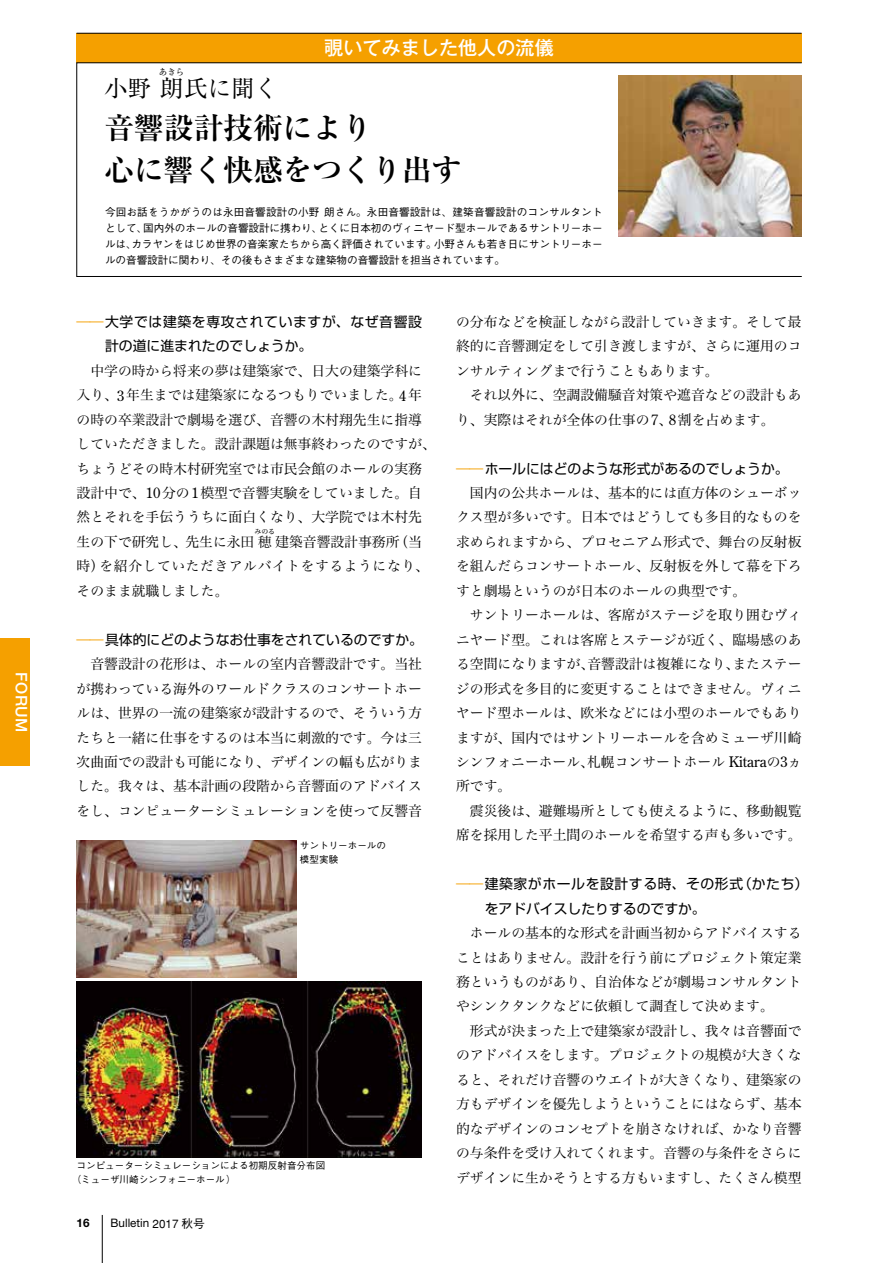
<style>
.page{position:relative;width:893px;height:1263px;background:#fff}
.page>*{position:absolute;margin:0;border:0;box-sizing:border-box;transform-origin:0 0}
.t1{font:700 29.7px/42.6px "Ryumin Pro";color:#000}
.t2{font:23.4px "Ryumin Pro";color:#000}
.t3{font:500 19.2px "Gothic MB101 Pro";color:#fff}
.t4{font:500 15.9px "Helvetica Neue";letter-spacing:.03em;color:#fff}
.t5{font:13.8px/24.5px "Hira Min Pro W3";color:#000}
.t6{font:13.8px/24.5px "Shin Go Pro";letter-spacing:.045em;color:#000}
.t7{font:13.8px "Shin Go Pro";color:#000}
.t8{font:13.8px/24.5px "Hira Min Pro W3";letter-spacing:.04em;color:#000}
.t9{font:11.7px "Helvetica Neue";color:#000}
.t10{font:700 11.7px "Helvetica Neue";color:#000}
.t11{font:500 10.65px/15.9px "Gothic BBB Pro";letter-spacing:-.01em;color:#000;text-align:justify}
.t12{font:500 9.6px/13.8px "Gothic BBB Pro";color:#000}
.t13{font:8.55px "Ryumin Pro";color:#000}
.t14{font:6.9px "Hira Min Pro W3";color:#000}
.s1{color:#f5a000}
.s2{font-family:"Century Old Style";font-size:14.55px}
.s3{font-family:"Gothic BBB";font-weight:500}
</style>
<div class="page">
<hr style="left:102px;top:1215px;width:1px;height:48px;background:#000">
<div style="left:0;top:638px;width:30px;height:127px;background:#f5a000"></div>
<div style="left:77px;top:33px;width:724px;height:30px;background:#f5a000"></div>
<div style="left:77px;top:63px;width:725px;height:214px;border:1px solid #000"></div>
<hr style="left:77px;top:33px;width:724px;height:1px;background:#000">
<img style="left:77px;top:982px;width:344px;height:176px">
<img style="left:619px;top:76px;width:183px;height:160px">
<img style="left:77px;top:840px;width:220px;height:137px">
<p class="t4" style="left:31px;top:672px;width:62px;rotate:90deg">FORUM</p>
<h3 class="t3" style="left:324px;top:32px;width:231px">覗いてみました他人の流儀</h3>
<p class="t13" style="left:159px;top:65px;width:27px">あきら</p>
<h1 class="t1" style="left:104px;top:104px;width:359px">音響設計技術により<br>心に響く快感をつくり出す</h1>
<p class="t11" style="left:105px;top:203px;width:499px">今回お話をうかがうのは永田音響設計の小野 朗さん。永田音響設計は、建築音響設計のコンサルタントとして、国内外のホールの音響設計に携わり、とくに日本初のヴィニヤード型ホールであるサントリーホールは、カラヤンをはじめ世界の音楽家たちから高く評価されています。小野さんも若き日にサントリーホールの音響設計に関わり、その後もさまざまな建築物の音響設計を担当されています。</p>
<h2 class="t2" style="left:104px;top:70px;width:175px">小野 朗氏に聞く</h2>
<p class="t6" style="left:105px;top:308px;width:318px;text-indent:-29px"><span class="s1">——</span>大学では建築を専攻されていますが、なぜ音響設計の道に進まれたのでしょうか。</p>
<p class="t5" style="left:77px;top:357px;width:361px">　中学の時から将来の夢は建築家で、日大の建築学科に入り、<span class="s2">3</span>年生までは建築家になるつもりでいました。<span class="s2">4</span>年の時の卒業設計で劇場を選び、音響の木村翔先生に指導していただきました。設計課題は無事終わったのですが、ちょうどその時木村研究室では市民会館のホールの実務設計中で、<span class="s2">10</span>分の<span class="s2">1</span>模型で音響実験をしていました。自然とそれを手伝ううちに面白くなり、大学院では木村先生の下で研究し、先生に永田穂建築音響設計事務所（当</p>
<p class="t14" style="left:254px;top:525px;width:22px">みのる</p>
<p class="t8" style="left:77px;top:553px;width:354px">時）を紹介していただきアルバイトをするようになり、そのまま就職しました。</p>
<p class="t7" style="left:77px;top:628px;width:348px"><span class="s1">——</span>具体的にどのようなお仕事をされているのですか。</p>
<p class="t5" style="left:77px;top:650px;width:347px;text-align:justify">　音響設計の花形は、ホールの室内音響設計です。当社が携わっている海外のワールドクラスのコンサートホールは、世界の一流の建築家が設計するので、そういう方たちと一緒に仕事をするのは本当に刺激的です。今は三次曲面での設計も可能になり、デザインの幅も広がりました。我々は、基本計画の段階から音響面のアドバイスをし、コンピューターシミュレーションを使って反響音</p>
<p class="t12" style="left:300px;top:837px;width:88px">サントリーホールの模型実験</p>
<p class="t12" style="left:72px;top:1158px;width:255px;text-indent:5px">コンピューターシミュレーションによる初期反射音分布図（ミューザ川崎シンフォニーホール）</p>
<p class="t10" style="left:77px;top:1216px;width:15px">16</p>
<p class="t9" style="left:111px;top:1216px;width:96px">Bulletin <span class="s3">2017 秋号</span></p>
<p class="t5" style="left:456px;top:308px;width:347px">の分布などを検証しながら設計していきます。そして最終的に音響測定をして引き渡しますが、さらに運用のコンサルティングまで行うこともあります。<br>　それ以外に、空調設備騒音対策や遮音などの設計もあり、実際はそれが全体の仕事の<span class="s2">7</span>、<span class="s2">8</span>割を占めます。</p>
<p class="t7" style="left:456px;top:457px;width:334px"><span class="s1">——</span>ホールにはどのような形式があるのでしょうか。</p>
<p class="t5" style="left:456px;top:479px;width:347px">　国内の公共ホールは、基本的には直方体のシューボックス型が多いです。日本ではどうしても多目的なものを求められますから、プロセニアム形式で、舞台の反射板を組んだらコンサートホール、反射板を外して幕を下ろすと劇場というのが日本のホールの典型です。<br>　サントリーホールは、客席がステージを取り囲むヴィニヤード型。これは客席とステージが近く、臨場感のある空間になりますが、音響設計は複雑になり、またステージの形式を多目的に変更することはできません。ヴィニヤード型ホールは、欧米などには小型のホールでもありますが、国内ではサントリーホールを含めミューザ川崎シンフォニーホール、札幌コンサートホール <span class="s2">Kitara</span>の<span class="s2">3</span>ヵ所です。<br>　震災後は、避難場所としても使えるように、移動観覧席を採用した平土間のホールを希望する声も多いです。</p>
<p class="t6" style="left:485px;top:870px;width:325px;text-indent:-29px"><span class="s1">——</span>建築家がホールを設計する時、その形式（かたち）をアドバイスしたりするのですか。</p>
<p class="t5" style="left:456px;top:919px;width:347px">　ホールの基本的な形式を計画当初からアドバイスすることはありません。設計を行う前にプロジェクト策定業務というものがあり、自治体などが劇場コンサルタントやシンクタンクなどに依頼して調査して決めます。<br>　形式が決まった上で建築家が設計し、我々は音響面でのアドバイスをします。プロジェクトの規模が大きくなると、それだけ音響のウエイトが大きくなり、建築家の方もデザインを優先しようということにはならず、基本的なデザインのコンセプトを崩さなければ、かなり音響の与条件を受け入れてくれます。音響の与条件をさらにデザインに生かそうとする方もいますし、たくさん模型</p>
</div>
